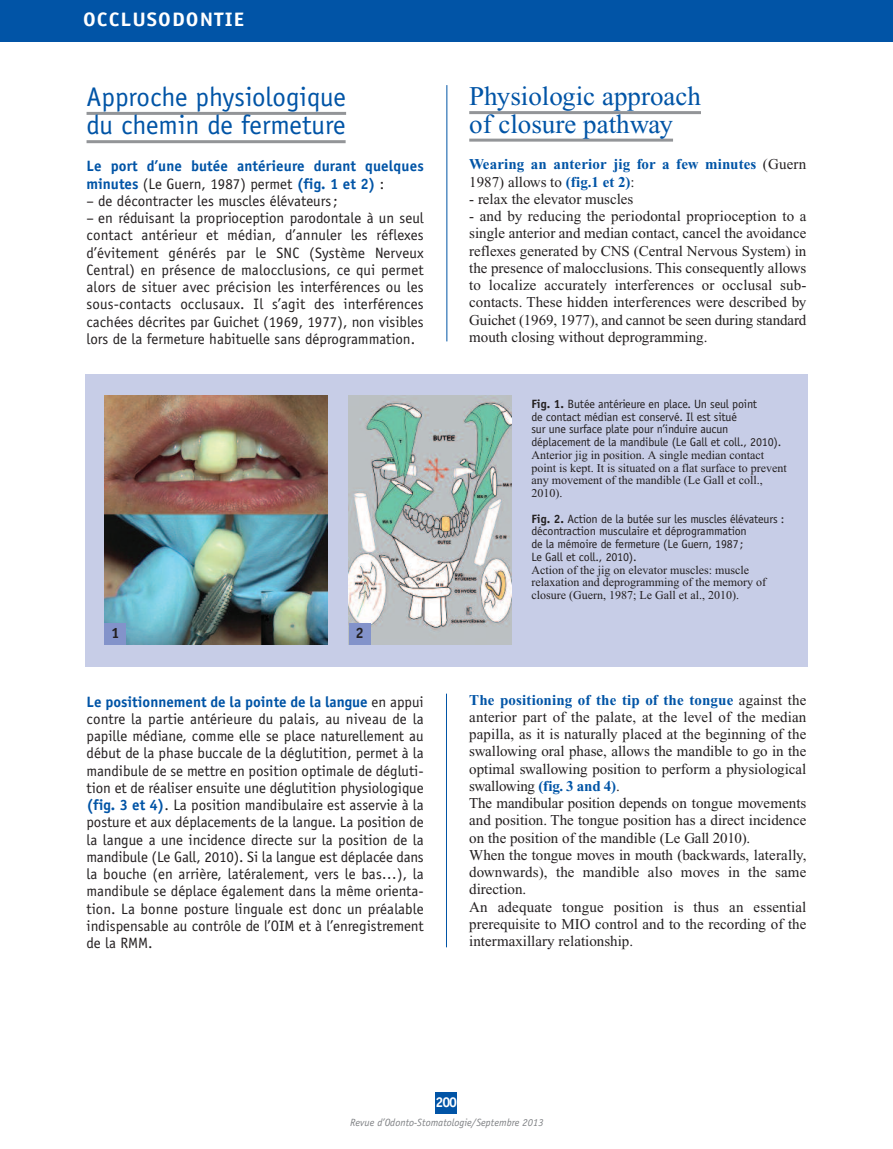
<style>
.page{position:relative;width:893px;height:1149px;background:#fff}
.page>*{position:absolute;margin:0;border:0;box-sizing:border-box;transform-origin:0 0}
.t1{font:27px/28.2px "Officina Sans";color:#0154a6}
.t2{font:27px/27.5px "Times New Roman";color:#0154a6}
.t3{font:700 19.5px "Officina Sans";letter-spacing:.05em;color:#fff;scale:1.1 1}
.t4{font:15px/17.2px "Officina Sans";color:#231f20;text-align:justify}
.t5{font:15px/17.2px "Times New Roman";color:#231f20;text-align:justify}
.t6{font:700 15px/17.2px "Officina Sans";letter-spacing:.01em;color:#0154a6}
.t7{font:700 15px/17.2px "Times New Roman";letter-spacing:.01em;color:#0154a6}
.t8{font:700 15px "Officina Sans";color:#231f20}
.t9{font:700 14.25px "Officina Sans";color:#fff}
.t10{font:12px/12.8px "Officina Sans";letter-spacing:-.015em;color:#231f20}
.t11{font:12px/12.8px "Times New Roman";color:#231f20}
.t12{font:italic 10.5px "Officina Sans";color:#808285}
.s1{font-weight:400;color:#231f20}
.s2{font-weight:700;color:#0154a6}
.s3{font-weight:700}
</style>
<div class="page">
<hr style="left:469px;top:111px;width:232px;height:3px;background:#939598">
<hr style="left:469px;top:139px;width:204px;height:3px;background:#939598">
<hr style="left:87px;top:112px;width:259px;height:3px;background:#939598">
<hr style="left:87px;top:140px;width:259px;height:3px;background:#939598">
<div style="left:436px;top:1091px;width:21px;height:22px;background:#0154a6"></div>
<div style="left:0;top:0;width:893px;height:42px;background:#0154a6"></div>
<hr style="left:446px;top:85px;width:1px;height:256px;background:#0154a6">
<div style="left:85px;top:374px;width:723px;height:292px;background:#c7cde7"></div>
<img style="left:105px;top:396px;width:222px;height:248px">
<div style="left:105px;top:623px;width:21px;height:21px;background:#8393ca"></div>
<img style="left:349px;top:396px;width:162px;height:248px">
<div style="left:349px;top:623px;width:21px;height:21px;background:#8393ca"></div>
<hr style="left:446px;top:693px;width:1px;height:254px;background:#0154a6">
<h2 class="t3" style="left:83px;top:12px;width:148px">OCCLUSODONTIE</h2>
<h1 class="t1" style="left:87px;top:85px;width:261px">Approche physiologique du chemin de fermeture</h1>
<p class="t6" style="left:87px;top:159px;width:339px">Le port d’une butée antérieure durant quelques minutes <span class="s1">(Le Guern, 1987) permet</span> (fig. 1 et 2) <span class="s1">:</span></p>
<p class="t4" style="left:87px;top:193px;width:253px">– de décontracter les muscles élévateurs;</p>
<p class="t4" style="left:87px;top:210px;width:339px">– en réduisant la proprioception parodontale à un seul contact antérieur et médian, d’annuler les réflexes d’évitement générés par le SNC (Système Nerveux Central) en présence de malocclusions, ce qui permet alors de situer avec précision les interférences ou les sous-contacts occlusaux. Il s’agit des interférences cachées décrites par Guichet (1969, 1977), non visibles lors de la fermeture habituelle sans déprogrammation.</p>
<p class="t8" style="left:111px;top:627px;width:10px">1</p>
<p class="t8" style="left:355px;top:627px;width:10px">2</p>
<p class="t4" style="left:87px;top:693px;width:339px"><span class="s2">Le positionnement de la pointe de la langue</span> en appui contre la partie antérieure du palais, au niveau de la papille médiane, comme elle se place naturellement au début de la phase buccale de la déglutition, permet à la mandibule de se mettre en position optimale de dégluti&shy;tion et de réaliser ensuite une déglutition physiologique <span class="s2">(fig. 3 et 4)</span>. La position mandibulaire est asservie à la posture et aux déplacements de la langue. La position de la langue a une incidence directe sur la position de la mandibule (Le Gall, 2010). Si la langue est déplacée dans la bouche (en arrière, latéralement, vers le bas…), la mandibule se déplace également dans la même orienta&shy;tion. La bonne posture linguale est donc un préalable indispensable au contrôle de l’OIM et à l’enregistrement de la RMM.</p>
<h1 class="t2" style="left:469px;top:85px;width:233px">Physiologic approach of closure pathway</h1>
<p class="t7" style="left:469px;top:157px;width:339px">Wearing an anterior jig for a few minutes <span class="s1">(Guern<br>1987) allows to</span> (fig.1 et 2)<span class="s1">:</span></p>
<p class="t5" style="left:469px;top:191px;width:166px">- relax the elevator muscles</p>
<p class="t5" style="left:469px;top:209px;width:339px">- and by reducing the periodontal proprioception to a single anterior and median contact, cancel the avoidance reflexes generated by CNS (Central Nervous System) in the presence of malocclusions. This consequently allows to localize accurately interferences or occlusal sub&shy;contacts. These hidden interferences were described by Guichet (1969, 1977), and cannot be seen during standard mouth closing without deprogramming.</p>
<p class="t10" style="left:531px;top:398px;width:251px"><span class="s3">Fig. 1.</span> Butée antérieure en place. Un seul point<br>de contact médian est conservé. Il est situé<br>sur une surface plate pour n’induire aucun déplacement de la mandibule (Le Gall et coll., 2010).</p>
<p class="t11" style="left:531px;top:448px;width:257px">Anterior jig in position. A single median contact point is kept. It is situated on a flat surface to prevent any movement of the mandible (Le Gall et coll., 2010).</p>
<p class="t10" style="left:531px;top:513px;width:254px"><span class="s3">Fig. 2.</span> Action de la butée sur les muscles élévateurs : décontraction musculaire et déprogrammation<br>de la mémoire de fermeture (Le Guern, 1987;<br>Le Gall et coll., 2010).</p>
<p class="t11" style="left:531px;top:563px;width:236px">Action of the jig on elevator muscles: muscle relaxation and deprogramming of the memory of closure (Guern, 1987; Le Gall et al., 2010).</p>
<p class="t5" style="left:469px;top:692px;width:339px;text-align:left"><span class="s2">The positioning of the tip of the tongue</span> against the anterior part of the palate, at the level of the median papilla, as it is naturally placed at the beginning of the swallowing oral phase, allows the mandible to go in the optimal swallowing position to perform a physiological swallowing <span class="s2">(fig. 3 and 4)</span>.<br>The mandibular position depends on tongue movements and position. The tongue position has a direct incidence on the position of the mandible (Le Gall 2010).<br>When the tongue moves in mouth (backwards, laterally, downwards), the mandible also moves in the same direction.<br>An adequate tongue position is thus an essential prerequisite to MIO control and to the recording of the intermaxillary relationship.</p>
<p class="t9" style="left:435px;top:1096px;width:23px">200</p>
<p class="t12" style="left:350px;top:1117px;width:195px">Revue d’Odonto-Stomatologie/Septembre 2013</p>
</div>
